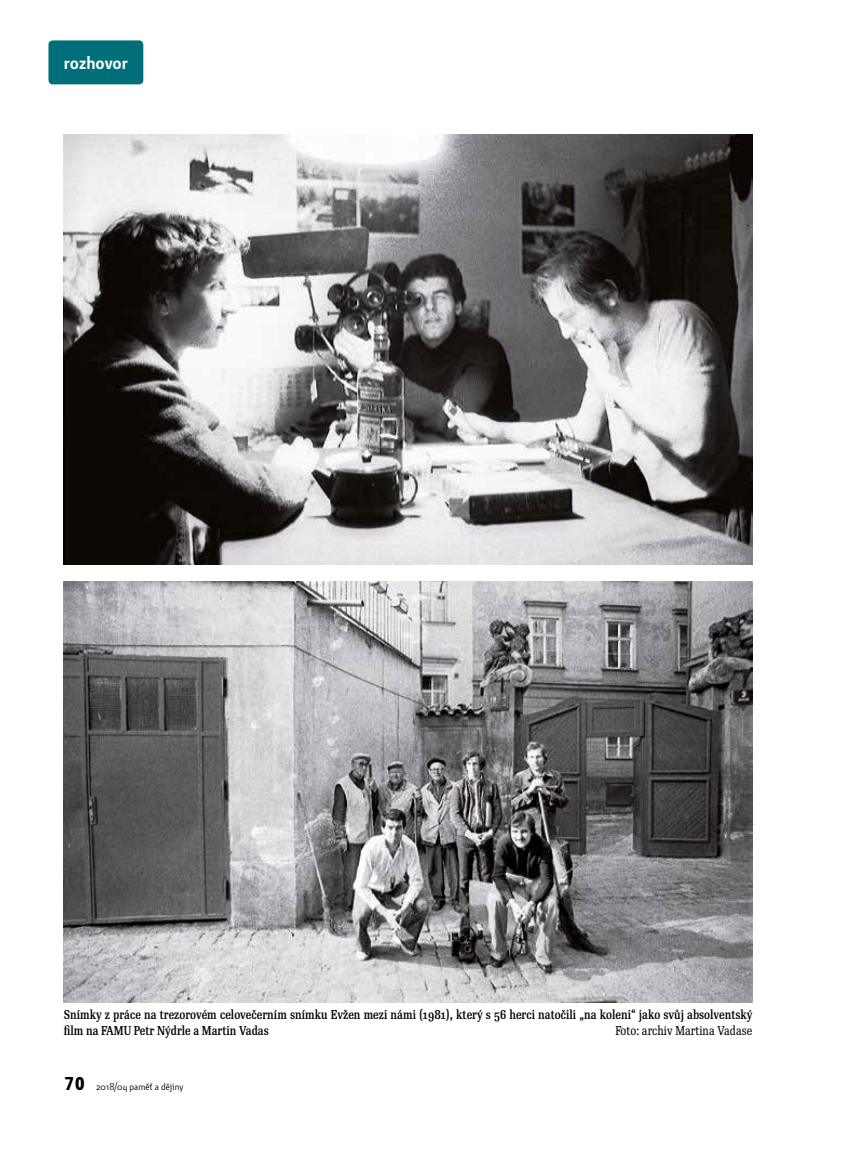
<style>
.page{position:relative;width:859px;height:1149px;background:#fff}
.page>*{position:absolute;margin:0;border:0;box-sizing:border-box;transform-origin:0 0}
.t1{font:600 18px "Botanika Std";color:#fff}
.t2{font:500 12.45px/16.2px "Re Public Std Cond";color:#000}
.t3{font:12.45px "Re Public Std Cond";letter-spacing:.005em;color:#000}
.t4{font:9.75px "Botanika Std";color:#000}
.s1{font-family:"Botanika Mono";font-weight:700;font-size:18px}
</style>
<div class="page">
<div style="left:48px;top:40px;width:95px;height:44px;background:#006f7a;border-radius:4px"></div>
<img style="left:64px;top:581px;width:689px;height:420px">
<img style="left:64px;top:135px;width:689px;height:429px">
<h1 class="t1" style="left:64px;top:50px;width:66px">rozhovor</h1>
<p class="t2" style="left:64px;top:1005px;width:690px">Snímky z práce na trezorovém celovečerním snímku Evžen mezi námi (1981), který s 56 herci natočili „na koleni“ jako svůj absolventský film na FAMU Petr Nýdrle a Martin Vadas</p>
<p class="t3" style="left:615px;top:1022px;width:138px">Foto: archiv Martina Vadase</p>
<p class="t4" style="left:64px;top:1079px;width:121px"><span class="s1">70</span> 2018/04 paměť a dějiny</p>
</div>
